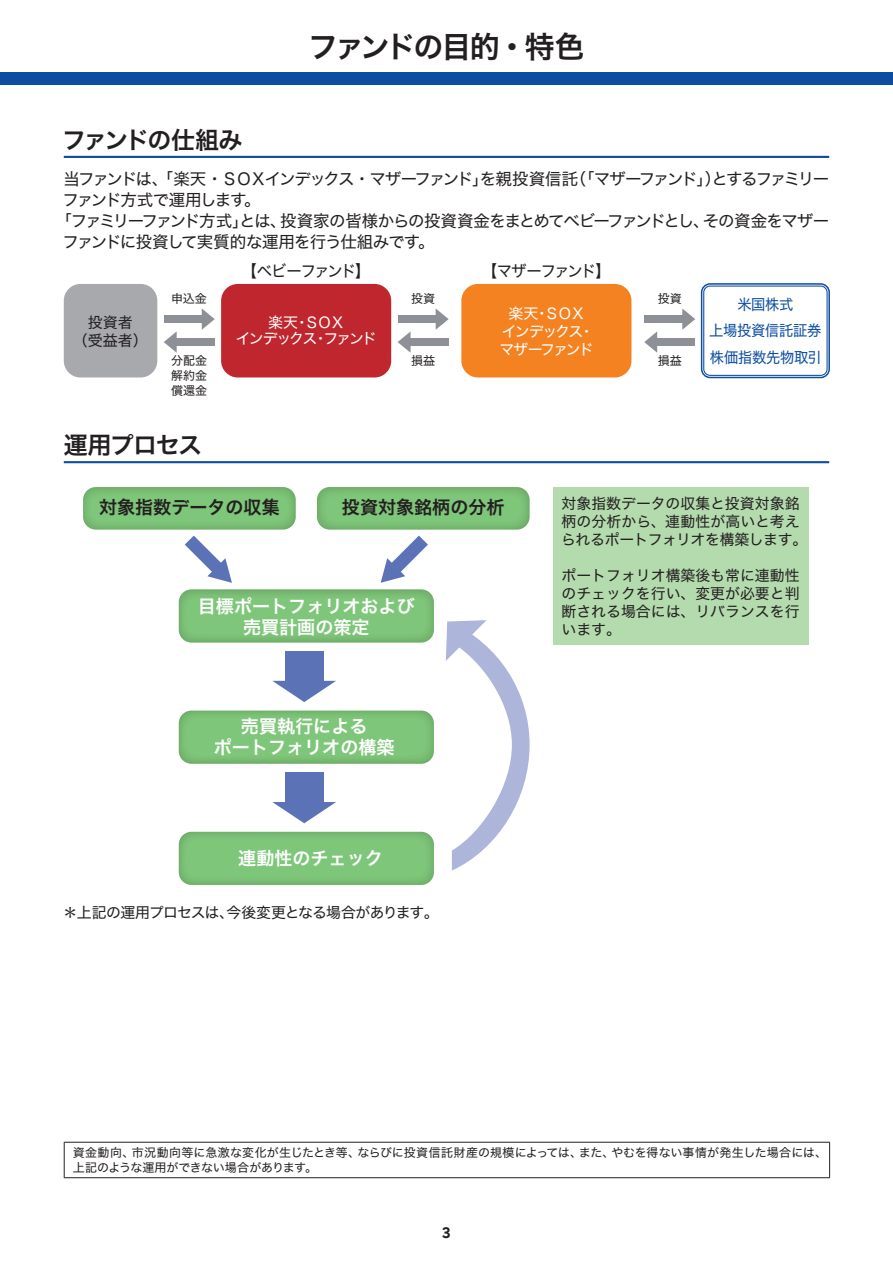
<style>
.page{position:relative;width:893px;height:1263px;background:#fff}
.page>*{position:absolute;margin:0;border:0;box-sizing:border-box;transform-origin:0 0}
.t1{font:30px "Hira Kaku Std N W6";letter-spacing:-.085em;color:#231f20}
.t2{font:24px "Hira Kaku Std N W6";letter-spacing:-.085em;color:#231f20}
.t3{font:24px "Hira Kaku Std N W6";letter-spacing:-.055em;color:#231f20}
.t4{font:18px/21.3px "Hira Kaku Std N W6";color:#fff;text-align:center}
.t5{font:18px "Hira Kaku Std N W6";color:#231f20}
.t6{font:16.5px "Hira Kaku Std N W4";letter-spacing:-.09em;color:#231f20}
.t7{font:16.5px "Hira Kaku Std N W4";letter-spacing:-.12em;color:#231f20}
.t8{font:16.5px "Hira Kaku Std N W4";letter-spacing:-.05em;color:#231f20}
.t9{font:16.2px "Hira Kaku Std N W4";letter-spacing:-.1em;color:#231f20;scale:.95 1}
.t10{font:15px/18px "Hira Kaku Std N W4";letter-spacing:-.135em;color:#fff;text-align:center}
.t11{font:15px/26.5px "Hira Kaku Std N W4";letter-spacing:-.02em;color:#0d4da1;text-align:center;scale:.95 1}
.t12{font:15px/18px "Hira Kaku Std N W4";color:#231f20;text-align:center}
.t13{font:14.85px/18px "Hira Kaku Std N W4";color:#231f20}
.t14{font:14.85px "Hira Kaku Std N W4";letter-spacing:-.055em;color:#231f20}
.t15{font:13.5px "Rakuten Global B";color:#231f20}
.t16{font:12px/15px "Hira Kaku Std N W4";color:#231f20}
</style>
<div class="page">
<div style="left:0;top:72px;width:893px;height:13px;background:#0d4da1"></div>
<hr style="left:64px;top:1142px;width:766px;height:1px;background:#231f20">
<hr style="left:64px;top:1143px;width:1px;height:34px;background:#231f20">
<hr style="left:829px;top:1143px;width:1px;height:34px;background:#231f20">
<hr style="left:64px;top:1177px;width:766px;height:1px;background:#231f20">
<hr style="left:64px;top:156px;width:765px;height:2px;background:#0d4da1">
<hr style="left:64px;top:461px;width:765px;height:2px;background:#0d4da1">
<div style="left:221px;top:284px;width:170px;height:93px;background:#c0262d;border-radius:17px"></div>
<div style="left:64px;top:284px;width:93px;height:93px;background:#a8a9ad;border-radius:17px"></div>
<div style="left:461px;top:284px;width:170px;height:93px;background:#f58220;border-radius:17px"></div>
<div style="left:701px;top:283px;width:129px;height:95px;border:2px solid #0d4da1;border-radius:9px"></div>
<div style="left:703px;top:286px;width:125px;height:90px;border:1px solid #0d4da1;border-radius:6px"></div>
<div style="left:164px;top:315px;width:42px;height:8px;background:#8d9197"></div>
<svg style="left:202px;top:309px;width:13px;height:21px"></svg>
<div style="left:173px;top:338px;width:42px;height:8px;background:#8d9197"></div>
<svg style="left:164px;top:331px;width:13px;height:22px"></svg>
<div style="left:398px;top:315px;width:42px;height:8px;background:#8d9197"></div>
<svg style="left:436px;top:309px;width:13px;height:21px"></svg>
<div style="left:407px;top:338px;width:42px;height:8px;background:#8d9197"></div>
<svg style="left:398px;top:331px;width:13px;height:22px"></svg>
<div style="left:644px;top:315px;width:42px;height:8px;background:#8d9197"></div>
<svg style="left:682px;top:308px;width:13px;height:22px"></svg>
<div style="left:653px;top:338px;width:42px;height:8px;background:#8d9197"></div>
<svg style="left:644px;top:331px;width:13px;height:22px"></svg>
<svg style="left:179px;top:589px;width:255px;height:53px;background:#7cc277"></svg>
<div style="left:179px;top:711px;width:255px;height:53px;background:linear-gradient(to bottom,#7dc578,#7bc277);border-radius:13px"></div>
<div style="left:179px;top:832px;width:255px;height:53px;background:linear-gradient(to right,#7dc478,#7cc377);border-radius:13px"></div>
<div style="left:83px;top:487px;width:213px;height:43px;background:linear-gradient(to right,#7cc377,#7cc277);border-radius:13px"></div>
<div style="left:317px;top:487px;width:213px;height:43px;background:linear-gradient(to right,#7cc377,#7cc277);border-radius:13px"></div>
<div style="left:553px;top:487px;width:255px;height:157px;background:#b4dbae"></div>
<svg style="left:171px;top:522px;width:66px;height:61px"></svg>
<svg style="left:376px;top:522px;width:65px;height:61px"></svg>
<div style="left:285px;top:651px;width:38px;height:34px;background:#5b72b7"></div>
<svg style="left:273px;top:681px;width:63px;height:21px"></svg>
<div style="left:285px;top:772px;width:38px;height:34px;background:#5b72b7"></div>
<svg style="left:272px;top:802px;width:64px;height:21px"></svg>
<svg style="left:446px;top:620px;width:84px;height:251px"></svg>
<h1 class="t1" style="left:308px;top:24px;width:278px">ファンドの目的・特色</h1>
<h2 class="t2" style="left:62px;top:121px;width:182px">ファンドの仕組み</h2>
<h3 class="t7" style="left:63px;top:166px;width:767px">当ファンドは、「楽天・ＳＯＸインデックス・マザーファンド」を親投資信託（「マザーファンド」）とするファミリー</h3>
<h3 class="t6" style="left:63px;top:187px;width:200px">ファンド方式で運用します。</h3>
<h3 class="t6" style="left:56px;top:208px;width:775px">「ファミリーファンド方式」とは、投資家の皆様からの投資資金をまとめてベビーファンドとし、その資金をマザー</h3>
<h3 class="t8" style="left:63px;top:229px;width:373px">ファンドに投資して実質的な運用を行う仕組みです。</h3>
<h3 class="t9" style="left:242px;top:259px;width:137px">【ベビーファンド】</h3>
<h3 class="t9" style="left:482px;top:259px;width:137px">【マザーファンド】</h3>
<p class="t16" style="left:171px;top:291px;width:37px">申込金</p>
<p class="t16" style="left:411px;top:291px;width:25px">投資</p>
<p class="t16" style="left:658px;top:291px;width:25px">投資</p>
<p class="t10" style="left:499px;top:304px;width:96px">楽天・ＳＯＸインデックス・マザーファンド</p>
<p class="t12" style="left:73px;top:313px;width:76px">投資者<br>（受益者）</p>
<p class="t10" style="left:236px;top:314px;width:142px;line-height:16.5px">楽天・ＳＯＸ<br>インデックス・ファンド</p>
<p class="t16" style="left:171px;top:352px;width:37px;text-align:justify">分配金解約金償還金</p>
<p class="t16" style="left:411px;top:352px;width:25px">損益</p>
<p class="t16" style="left:658px;top:352px;width:25px">損益</p>
<h2 class="t3" style="left:64px;top:426px;width:140px">運用プロセス</h2>
<p class="t11" style="left:709px;top:291px;width:120px">米国株式<br>上場投資信託証券株価指数先物取引</p>
<h3 class="t5" style="left:99px;top:494px;width:182px">対象指数データの収集</h3>
<h3 class="t5" style="left:342px;top:494px;width:164px">投資対象銘柄の分析</h3>
<h3 class="t4" style="left:198px;top:596px;width:218px">目標ポートフォリオおよび売買計画の策定</h3>
<h3 class="t4" style="left:214px;top:716px;width:182px">売買執行による<br>ポートフォリオの構築</h3>
<h3 class="t4" style="left:238px;top:848px;width:146px">連動性のチェック</h3>
<p class="t14" style="left:63px;top:901px;width:377px">＊上記の運用プロセスは、今後変更となる場合があります。</p>
<p class="t13" style="left:561px;top:494px;width:248px">対象指数データの収集と投資対象銘柄の分析から、連動性が高いと考えられるポートフォリオを構築します。</p>
<p class="t13" style="left:561px;top:566px;width:240px;text-align:justify">ポートフォリオ構築後も常に連動性のチェックを行い、変更が必要と判断される場合には、リバランスを行います。</p>
<p class="t16" style="left:73px;top:1145px;width:756px">資金動向、市況動向等に急激な変化が生じたとき等、ならびに投資信託財産の規模によっては、また、やむを得ない事情が発生した場合には、上記のような運用ができない場合があります。</p>
<p class="t15" style="left:442px;top:1224px;width:10px">3</p>
</div>
